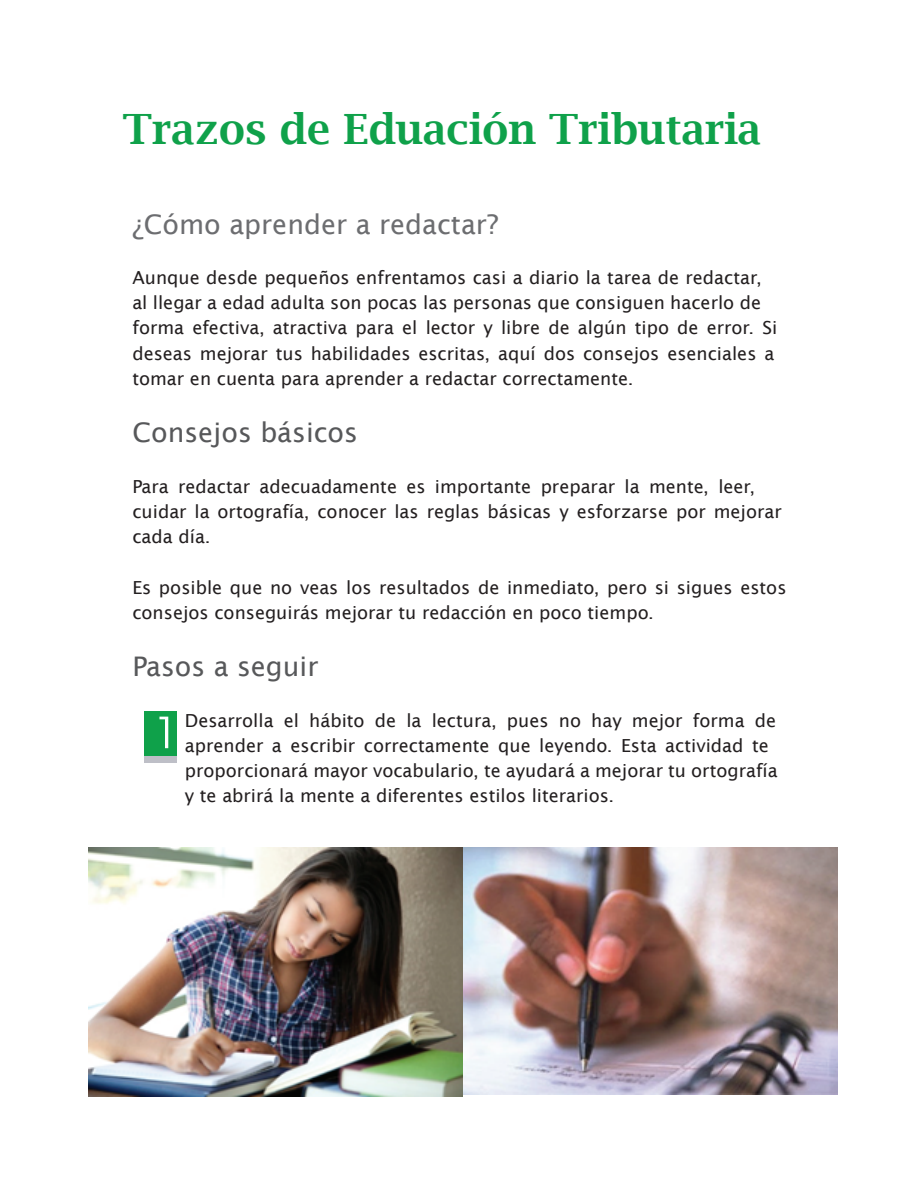
<style>
.page{position:relative;width:918px;height:1188px;background:#fff}
.page>*{position:absolute;margin:0;border:0;box-sizing:border-box;transform-origin:0 0}
.t1{font:600 41.85px "Lucida Bright";color:#0fa14a}
.t2{font:27px "Lucida Sans";color:#57585a}
.t3{font:27px "Lucida Sans";color:#6c6d70}
.t4{font:18px/25.2px "Lucida Sans";color:#231f20}
</style>
<div class="page">
<img style="left:88px;top:848px;width:750px;height:248px">
<div style="left:144px;top:711px;width:33px;height:45px;background:#0fa14a"></div>
<div style="left:144px;top:756px;width:33px;height:6px;background:#bebfc7"></div>
<svg style="left:159px;top:717px;width:9px;height:31px"></svg>
<h1 class="t1" style="left:122px;top:106px;width:640px">Trazos de Eduación Tributaria</h1>
<h2 class="t3" style="left:132px;top:209px;width:367px">¿Cómo aprender a redactar?</h2>
<p class="t4" style="left:132px;top:265px;width:647px">Aunque desde pequeños enfrentamos casi a diario la tarea de redactar, al llegar a edad adulta son pocas las personas que consiguen hacerlo de forma efectiva, atractiva para el lector y libre de algún tipo de error. Si deseas mejorar tus habilidades escritas, aquí dos consejos esenciales a tomar en cuenta para aprender a redactar correctamente.</p>
<h2 class="t2" style="left:132px;top:417px;width:227px">Consejos básicos</h2>
<p class="t4" style="left:132px;top:474px;width:651px">Para redactar adecuadamente es importante preparar la mente, leer, cuidar la ortografía, conocer las reglas básicas y esforzarse por mejorar cada día.</p>
<p class="t4" style="left:132px;top:575px;width:656px">Es posible que no veas los resultados de inmediato, pero si sigues estos consejos conseguirás mejorar tu redacción en poco tiempo.</p>
<h2 class="t2" style="left:132px;top:651px;width:188px">Pasos a seguir</h2>
<p class="t4" style="left:185px;top:708px;width:594px">Desarrolla el hábito de la lectura, pues no hay mejor forma de aprender a escribir correctamente que leyendo. Esta actividad te proporcionará mayor vocabulario, te ayudará a mejorar tu ortografía y te abrirá la mente a diferentes estilos literarios.</p>
</div>
